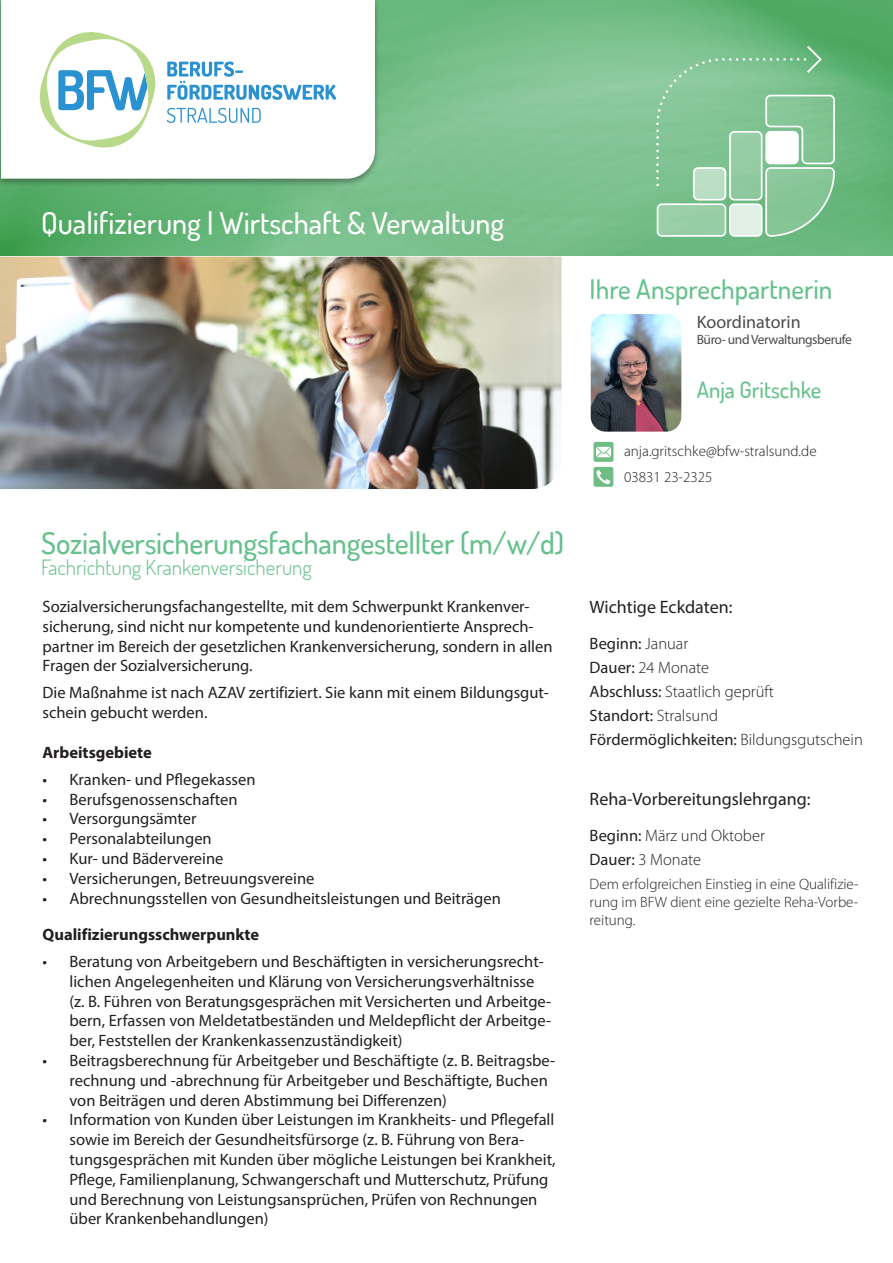
<style>
.page{position:relative;width:893px;height:1263px;background:#fff}
.page>*{position:absolute;margin:0;border:0;box-sizing:border-box;transform-origin:0 0}
.t1{font:500 30px "Dosis";letter-spacing:-.005em;color:#65c18b}
.t2{font:500 30px "Dosis";color:#fff}
.t3{font:500 27px "Dosis";color:#65c18b}
.t4{font:500 22.5px "Dosis";color:#65c18b}
.t5{font:300 21px "Dosis";color:#65c18b}
.t6{font:18px "Myriad Pro";color:#231f20}
.t7{font:18px "Myriad Pro";color:#4b4c4d}
.t8{font:16.5px/19.8px "Myriad Pro";color:#231f20}
.t9{font:300 16.5px "Myriad Pro";color:#231f20}
.t10{font:700 16.5px "Myriad Pro";color:#231f20}
.t11{font:300 15px/18px "Myriad Pro";color:#231f20;text-align:justify}
.t12{font:13.5px "Myriad Pro";letter-spacing:-.03em;color:#4b4c4d}
.s1{font-weight:300}
.s2{font-weight:400}
</style>
<div class="page">
<img style="left:1px;top:1px;width:892px;height:255px">
<div style="left:1px;top:0;width:379px;height:187px;background:#231f20;opacity:.4"></div>
<svg style="left:1px;top:0;width:374px;height:179px"></svg>
<svg style="left:167px;top:61px;width:169px;height:39px"></svg>
<svg style="left:167px;top:108px;width:94px;height:15px"></svg>
<svg style="left:36px;top:28px;width:124px;height:124px"></svg>
<svg style="left:656px;top:44px;width:180px;height:194px;background:#8ec99e"></svg>
<img style="left:0;top:257px;width:562px;height:232px">
<img style="left:591px;top:314px;width:90px;height:118px">
<svg style="left:594px;top:442px;width:19px;height:20px"></svg>
<svg style="left:596px;top:447px;width:15px;height:10px"></svg>
<div style="left:593px;top:467px;width:20px;height:20px;background:#6fbc85;border-radius:2px"></div>
<svg style="left:596px;top:470px;width:14px;height:14px"></svg>
<p class="t2" style="left:41px;top:204px;width:465px">Qualifizierung | Wirtschaft &amp; Verwaltung</p>
<p class="t1" style="left:41px;top:523px;width:524px">Sozialversicherungsfachangestellter (m/w/d)</p>
<p class="t5" style="left:41px;top:553px;width:272px">Fachrichtung Krankenversicherung</p>
<p class="t8" style="left:43px;top:596px;width:511px">Sozialversicherungsfachangestellte, mit dem Schwerpunkt Krankenver&shy;sicherung, sind nicht nur kompetente und kundenorientierte Ansprech&shy;partner im Bereich der gesetzlichen Krankenversicherung, sondern in allen Fragen der Sozialversicherung.</p>
<p class="t8" style="left:43px;top:683px;width:508px">Die Maßnahme ist nach AZAV zertifiziert. Sie kann mit einem Bildungsgut&shy;schein gebucht werden.</p>
<p class="t10" style="left:43px;top:741px;width:111px">Arbeitsgebiete</p>
<p class="t8" style="left:43px;top:769px;width:214px">• Kranken- und Pflegekassen</p>
<p class="t8" style="left:43px;top:789px;width:196px">• Berufsgenossenschaften</p>
<p class="t8" style="left:43px;top:809px;width:156px">• Versorgungsämter</p>
<p class="t8" style="left:43px;top:828px;width:171px">• Personalabteilungen</p>
<p class="t8" style="left:43px;top:848px;width:182px">• Kur- und Bädervereine</p>
<p class="t8" style="left:43px;top:868px;width:273px">• Versicherungen, Betreuungsvereine</p>
<p class="t8" style="left:43px;top:888px;width:460px">• Abrechnungsstellen von Gesundheitsleistungen und Beiträgen</p>
<p class="t10" style="left:43px;top:923px;width:218px">Qualifizierungsschwerpunkte</p>
<p class="t8" style="left:70px;top:951px;width:483px;text-indent:-27px">• Beratung von Arbeitgebern und Beschäftigten in versicherungsrecht&shy;lichen Angelegenheiten und Klärung von Versicherungsverhältnisse (z. B. Führen von Beratungsgesprächen mit Versicherten und Arbeitge&shy;bern, Erfassen von Meldetatbeständen und Meldepflicht der Arbeitge&shy;ber, Feststellen der Krankenkassenzuständigkeit)</p>
<p class="t8" style="left:70px;top:1050px;width:487px;text-indent:-27px">• Beitragsberechnung für Arbeitgeber und Beschäftigte (z. B. Beitragsbe&shy;rechnung und -abrechnung für Arbeitgeber und Beschäftigte, Buchen von Beiträgen und deren Abstimmung bei Differenzen)</p>
<p class="t8" style="left:70px;top:1110px;width:488px;text-indent:-27px">• Information von Kunden über Leistungen im Krankheits- und Pflegefall sowie im Bereich der Gesundheitsfürsorge (z. B. Führung von Bera&shy;tungsgesprächen mit Kunden über mögliche Leistungen bei Krankheit, Pflege, Familienplanung, Schwangerschaft und Mutterschutz, Prüfung und Berechnung von Leistungsansprüchen, Prüfen von Rechnungen über Krankenbehandlungen)</p>
<p class="t3" style="left:590px;top:272px;width:244px">Ihre Ansprechpartnerin</p>
<p class="t7" style="left:697px;top:310px;width:106px">Koordinatorin</p>
<p class="t12" style="left:697px;top:331px;width:157px">Büro- und Verwaltungsberufe</p>
<p class="t4" style="left:697px;top:375px;width:126px">Anja Gritschke</p>
<p class="t11" style="left:624px;top:442px;width:194px">anja.gritschke@bfw-stralsund.de</p>
<p class="t11" style="left:624px;top:467px;width:90px">03831 23-2325</p>
<p class="t6" style="left:590px;top:596px;width:144px">Wichtige Eckdaten:</p>
<p class="t8" style="left:590px;top:633px;width:100px">Beginn: <span class="s1">Januar</span></p>
<p class="t9" style="left:590px;top:658px;width:121px"><span class="s2">Dauer:</span> 24 Monate</p>
<p class="t9" style="left:590px;top:682px;width:186px"><span class="s2">Abschluss:</span> Staatlich geprüft</p>
<p class="t8" style="left:590px;top:705px;width:130px">Standort: <span class="s1">Stralsund</span></p>
<p class="t8" style="left:590px;top:729px;width:275px">Fördermöglichkeiten: <span class="s1">Bildungsgutschein</span></p>
<p class="t6" style="left:590px;top:788px;width:222px">Reha-Vorbereitungslehrgang:</p>
<p class="t9" style="left:590px;top:826px;width:177px"><span class="s2">Beginn:</span> März und Oktober</p>
<p class="t9" style="left:590px;top:850px;width:113px"><span class="s2">Dauer:</span> 3 Monate</p>
<p class="t11" style="left:590px;top:875px;width:270px">Dem erfolgreichen Einstieg in eine Qualifizie&shy;rung im BFW dient eine gezielte Reha-Vorbe&shy;reitung.</p>
</div>
